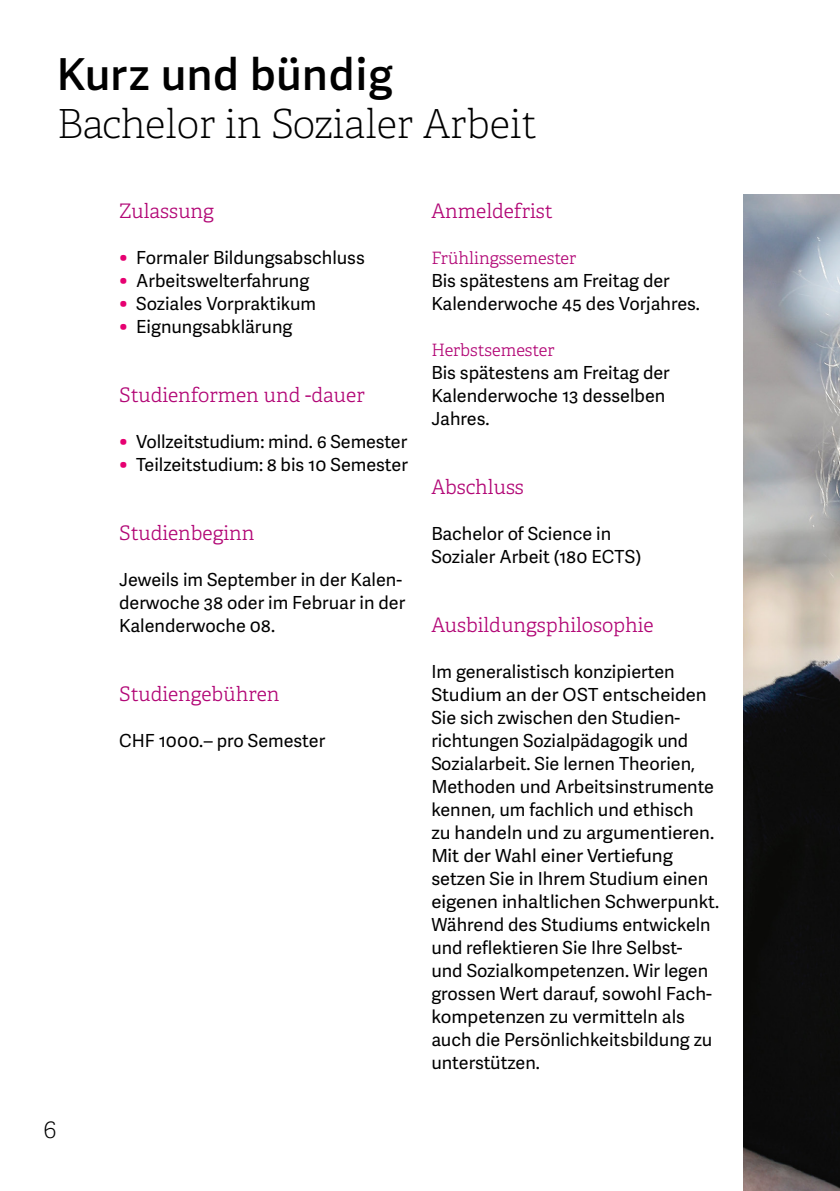
<style>
.page{position:relative;width:840px;height:1191px;background:#fff}
.page>*{position:absolute;margin:0;border:0;box-sizing:border-box;transform-origin:0 0}
.Titel{font:600 44px "Adelle Sans";letter-spacing:.015em;color:#000}
.Unterzeile_Titel{font:100 40px "Adelle";color:#000}
.t1{font:100 26px "Adelle";color:#000}
.Untertitel_1{font:300 20px "Adelle";color:#b20776}
.Lauftext{font:18px/23px "Adelle Sans";color:#000}
.Untertitel_2{font:300 17px "Adelle";color:#b20776}
.s1{font-size:22px;color:#e60071}
</style>
<div class="page">
<img style="left:743px;top:195px;width:96px;height:996px">
<p class="Titel" style="left:57px;top:49px;width:337px">Kurz und bündig</p>
<p class="Unterzeile_Titel" style="left:57px;top:100px;width:481px">Bachelor in Sozialer Arbeit</p>
<h3 class="t1" style="left:43px;top:1113px;width:15px">6</h3>
<p class="Untertitel_1" style="left:119px;top:198px;width:96px">Zulassung</p>
<p class="Lauftext" style="left:119px;top:246px;width:247px"><span class="s1">•</span> Formaler Bildungsabschluss</p>
<p class="Lauftext" style="left:119px;top:269px;width:192px"><span class="s1">•</span> Arbeitswelterfahrung</p>
<p class="Lauftext" style="left:119px;top:292px;width:198px"><span class="s1">•</span> Soziales Vorpraktikum</p>
<p class="Lauftext" style="left:119px;top:315px;width:175px"><span class="s1">•</span> Eignungsabklärung</p>
<p class="Untertitel_1" style="left:119px;top:382px;width:247px">Studienformen und -dauer</p>
<p class="Lauftext" style="left:119px;top:430px;width:289px"><span class="s1">•</span> Vollzeitstudium: mind. 6 Semester</p>
<p class="Lauftext" style="left:119px;top:453px;width:290px"><span class="s1">•</span> Teilzeitstudium: 8 bis 10 Semester</p>
<p class="Untertitel_1" style="left:119px;top:520px;width:137px">Studienbeginn</p>
<p class="Lauftext" style="left:119px;top:568px;width:287px">Jeweils im September in der Kalen&shy;derwoche 38 oder im Februar in der<br>Kalenderwoche 08.</p>
<p class="Untertitel_1" style="left:119px;top:681px;width:162px">Studiengebühren</p>
<p class="Lauftext" style="left:119px;top:729px;width:207px">CHF 1000.– pro Semester</p>
<p class="Untertitel_1" style="left:431px;top:198px;width:123px">Anmeldefrist</p>
<p class="Untertitel_2" style="left:431px;top:247px;width:146px">Frühlingssemester</p>
<p class="Lauftext" style="left:431px;top:269px;width:270px">Bis spätestens am Freitag der<br>Kalenderwoche 45 des Vorjahres.</p>
<p class="Untertitel_2" style="left:431px;top:339px;width:125px">Herbstsemester</p>
<p class="Lauftext" style="left:431px;top:361px;width:240px">Bis spätestens am Freitag der<br>Kalenderwoche 13 desselben<br>Jahres.</p>
<p class="Untertitel_1" style="left:431px;top:474px;width:94px">Abschluss</p>
<p class="Lauftext" style="left:431px;top:522px;width:211px">Bachelor of Science in<br>Sozialer Arbeit (180 ECTS)</p>
<p class="Untertitel_1" style="left:431px;top:612px;width:224px">Ausbildungsphilosophie</p>
<p class="Lauftext" style="left:431px;top:660px;width:289px">Im generalistisch konzipierten<br>Studium an der OST entscheiden<br>Sie sich zwischen den Studien&shy;richtungen Sozialpädagogik und<br>Sozialarbeit. Sie lernen Theorien,<br>Methoden und Arbeitsinstrumente kennen, um fachlich und ethisch<br>zu handeln und zu argumentieren.<br>Mit der Wahl einer Vertiefung setzen Sie in Ihrem Studium einen eigenen inhaltlichen Schwerpunkt.<br>Während des Studiums entwickeln und reflektieren Sie Ihre Selbst-<br>und Sozialkompetenzen. Wir legen grossen Wert darauf, sowohl Fach&shy;kompetenzen zu vermitteln als auch die Persönlichkeitsbildung zu unterstützen.</p>
</div>
